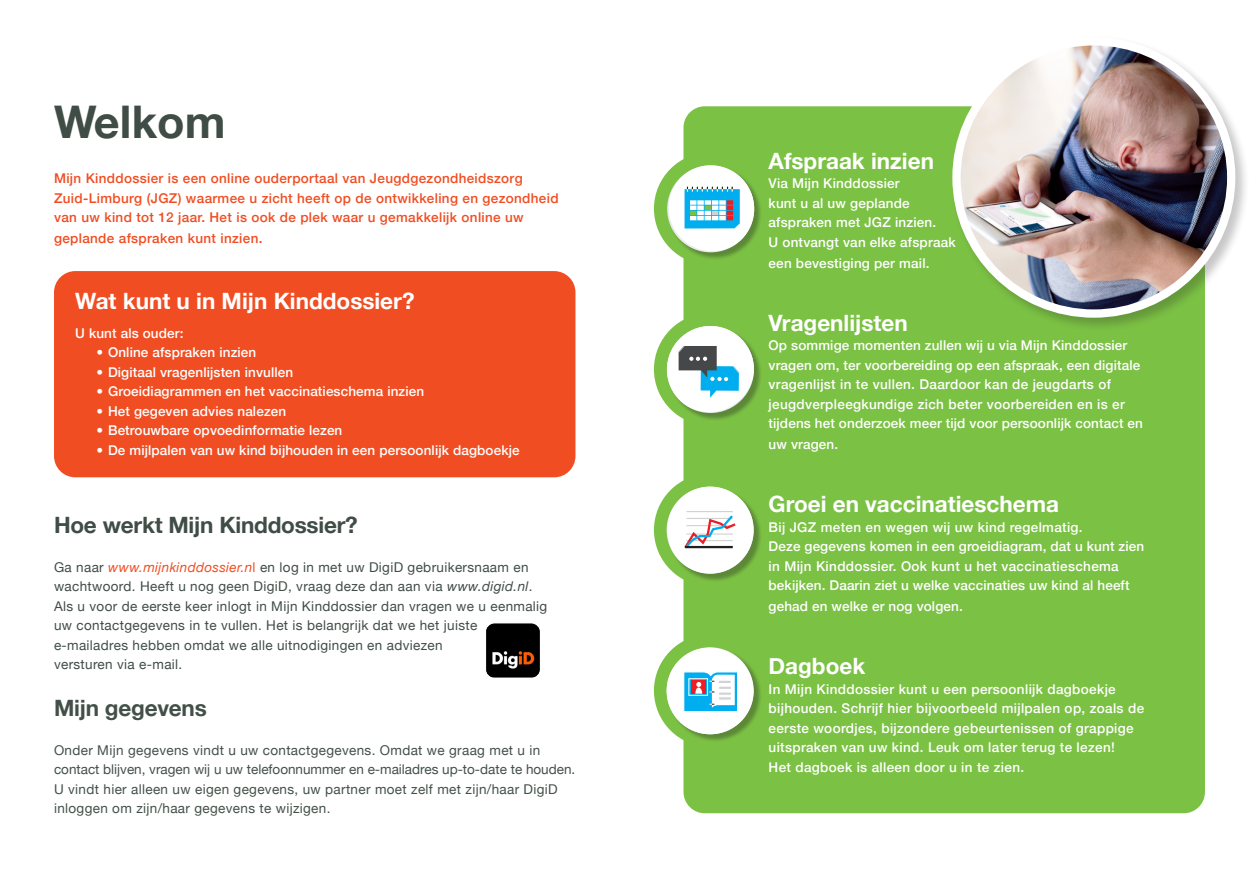
<style>
.page{position:relative;width:1259px;height:893px;background:#fff}
.page>*{position:absolute;margin:0;border:0;box-sizing:border-box;transform-origin:0 0}
.t1{font:700 45px "Helvetica Neue";color:#404d46}
.t2{font:700 22.5px "Helvetica Neue";color:#fff}
.t3{font:700 22.5px "Helvetica Neue";letter-spacing:-.01em;color:#404d46}
.t4{font:700 22.5px "Helvetica Neue";letter-spacing:-.01em;color:#435048}
.t5{font:500 13.5px/19.5px "Helvetica Neue";letter-spacing:.01em;color:#fff}
.t6{font:13.5px/19.5px "Helvetica Neue";letter-spacing:.025em;color:#404d46}
.t7{font:13.5px/19.5px "Helvetica Neue";letter-spacing:.025em;color:#435048}
.t8{font:500 13.5px/19.5px "Helvetica Neue";letter-spacing:.025em;color:#f04d22}
.s1{font-style:italic;color:#f04d22}
.s2{color:#f04d22}
.s3{font-style:italic}
</style>
<div class="page">
<div style="left:54px;top:271px;width:521px;height:206px;background:#f04d22;border-radius:21px"></div>
<div style="left:683px;top:106px;width:522px;height:707px;background:#7bc144;border-radius:21px"></div>
<div style="left:654px;top:313px;width:112px;height:113px;border:10px solid #7bc144;border-radius:50%"></div>
<div style="left:668px;top:327px;width:94px;height:94px;background:#231f20;opacity:.35"></div>
<svg style="left:667px;top:326px;width:87px;height:86px"></svg>
<div style="left:659px;top:157px;width:102px;height:103px;background:#7bc144;border-radius:50%"></div>
<div style="left:654px;top:152px;width:112px;height:113px;border:10px solid #7bc144;border-radius:50%"></div>
<div style="left:668px;top:166px;width:94px;height:94px;background:#231f20;opacity:.35"></div>
<svg style="left:669px;top:165px;width:85px;height:86px;background:#afdbd1"></svg>
<div style="left:654px;top:474px;width:112px;height:112px;border:10px solid #7bc144;border-radius:50%"></div>
<div style="left:668px;top:488px;width:94px;height:94px;background:#231f20;opacity:.35"></div>
<svg style="left:667px;top:487px;width:86px;height:87px"></svg>
<hr style="left:685px;top:546px;width:48px;height:2px;background:#231f20">
<div style="left:654px;top:634px;width:112px;height:113px;border:10px solid #7bc144;border-radius:50%"></div>
<div style="left:668px;top:648px;width:94px;height:94px;background:#231f20;opacity:.35"></div>
<svg style="left:666px;top:648px;width:87px;height:86px"></svg>
<div style="left:950px;top:35px;width:299px;height:296px;background:#231f20;opacity:.25"></div>
<img style="left:956px;top:42px;width:275px;height:272px">
<div style="left:952px;top:37px;width:283px;height:281px;border:8px solid #fff;border-radius:50%"></div>
<img style="left:486px;top:624px;width:53px;height:53px">
<div style="left:484px;top:622px;width:57px;height:57px;border:1px solid #fff;border-radius:10px"></div>
<h1 class="t1" style="left:54px;top:87px;width:173px">Welkom</h1>
<p class="t8" style="left:54px;top:168px;width:506px">Mijn Kinddossier is een online ouderportaal van Jeugdgezondheidszorg<br>Zuid-Limburg (JGZ) waarmee u zicht heeft op de ontwikkeling en gezondheid van uw kind tot 12 jaar. Het is ook de plek waar u gemakkelijk online uw</p>
<p class="t8" style="left:54px;top:228px;width:210px">geplande afspraken kunt inzien.</p>
<h2 class="t2" style="left:75px;top:284px;width:341px">Wat kunt u in Mijn Kinddossier?</h2>
<p class="t5" style="left:75px;top:322px;width:110px">U kunt als ouder:</p>
<p class="t5" style="left:97px;top:342px;width:161px">• Online afspraken inzien</p>
<p class="t5" style="left:97px;top:361px;width:198px">• Digitaal vragenlijsten invullen</p>
<p class="t5" style="left:97px;top:381px;width:329px">• Groeidiagrammen en het vaccinatieschema inzien</p>
<p class="t5" style="left:97px;top:400px;width:191px">• Het gegeven advies nalezen</p>
<p class="t5" style="left:97px;top:420px;width:247px">• Betrouwbare opvoedinformatie lezen</p>
<p class="t5" style="left:97px;top:439px;width:424px">• De mijlpalen van uw kind bijhouden in een persoonlijk dagboekje</p>
<h2 class="t3" style="left:54px;top:507px;width:305px">Hoe werkt Mijn Kinddossier?</h2>
<p class="t6" style="left:54px;top:558px;width:495px">Ga naar <span class="s1">www.mijnkinddossier.n</span><span class="s2">l</span> en log in met uw DigiD gebruikersnaam en wachtwoord. Heeft u nog geen DigiD, vraag deze dan aan via <span class="s3">www.digid.nl</span>.<br>Als u voor de eerste keer inlogt in Mijn Kinddossier dan vragen we u eenmalig uw contactgegevens in te vullen. Het is belangrijk dat we het juiste e-mailadres hebben omdat we alle uitnodigingen en adviezen<br>versturen via e-mail.</p>
<h2 class="t4" style="left:54px;top:690px;width:154px">Mijn gegevens</h2>
<p class="t7" style="left:54px;top:741px;width:523px">Onder Mijn gegevens vindt u uw contactgegevens. Omdat we graag met u in contact blijven, vragen wij u uw telefoonnummer en e-mailadres up-to-date te houden.<br>U vindt hier alleen uw eigen gegevens, uw partner moet zelf met zijn/haar DigiD inloggen om zijn/haar gegevens te wijzigen.</p>
<h2 class="t2" style="left:768px;top:143px;width:167px">Afspraak inzien</h2>
<p class="t5" style="left:768px;top:172px;width:189px">Via Mijn Kinddossier<br>kunt u al uw geplande afspraken met JGZ inzien.<br>U ontvangt van elke afspraak</p>
<p class="t5" style="left:768px;top:252px;width:162px">een bevestiging per mail.</p>
<h2 class="t2" style="left:768px;top:305px;width:141px">Vragenlijsten</h2>
<p class="t5" style="left:768px;top:334px;width:376px">Op sommige momenten zullen wij u via Mijn Kinddossier vragen om, ter voorbereiding op een afspraak, een digitale vragenlijst in te vullen. Daardoor kan de jeugdarts of jeugdverpleegkundige zich beter voorbereiden en is er tijdens het onderzoek meer tijd voor persoonlijk contact en</p>
<p class="t5" style="left:768px;top:433px;width:71px">uw vragen.</p>
<h2 class="t2" style="left:768px;top:486px;width:292px">Groei en vaccinatieschema</h2>
<p class="t5" style="left:768px;top:516px;width:377px">Bij JGZ meten en wegen wij uw kind regelmatig.<br>Deze gegevens komen in een groeidiagram, dat u kunt zien in Mijn Kinddossier. Ook kunt u het vaccinatieschema bekijken. Daarin ziet u welke vaccinaties uw kind al heeft</p>
<p class="t5" style="left:768px;top:595px;width:196px">gehad en welke er nog volgen.</p>
<h2 class="t2" style="left:768px;top:648px;width:98px">Dagboek</h2>
<p class="t5" style="left:768px;top:678px;width:377px">In Mijn Kinddossier kunt u een persoonlijk dagboekje bijhouden. Schrijf hier bijvoorbeeld mijlpalen op, zoals de eerste woordjes, bijzondere gebeurtenissen of grappige uitspraken van uw kind. Leuk om later terug te lezen!<br>Het dagboek is alleen door u in te zien.</p>
</div>
